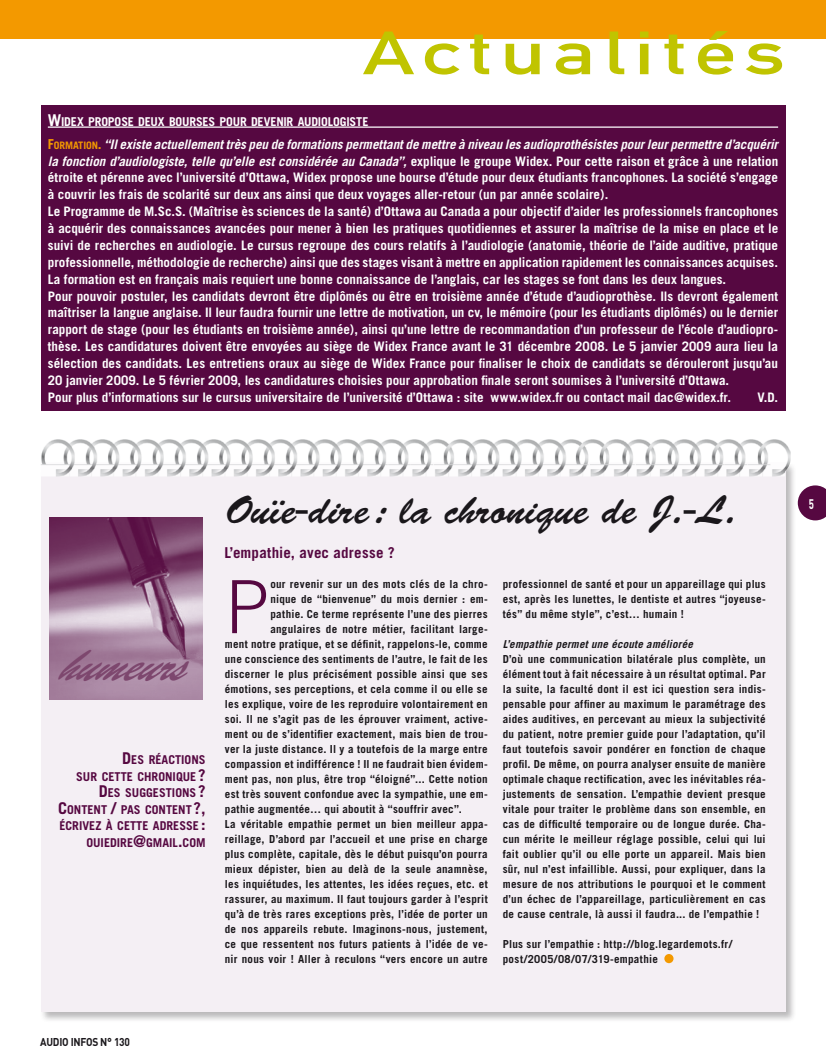
<style>
.page{position:relative;width:826px;height:1063px;background:#fff}
.page>*{position:absolute;margin:0;border:0;box-sizing:border-box;transform-origin:0 0}
.t1{font:300 73.38px "Trade Gothic";color:#560841}
.t2{font:60px "DIN Mittelschrift";letter-spacing:.1em;color:#c0c400;scale:1.4 1}
.t3{font:italic 46.25px "Brush Script";color:#7d476e;scale:.86 1}
.t4{font:40px "Brush Script";color:#1a171b}
.t5{font:700 15px "Trade Gothic";letter-spacing:.01em;color:#560841}
.t6{font:700 13.75px "DIN";color:#fff;scale:.7 1}
.t7{font:700 13.12px/16.9px "Trade Gothic";color:#fff}
.t8{font:700 12.25px/16.6px "Trade Gothic";color:#560841;text-align:right}
.t9{font:700 12.25px "Trade Gothic";letter-spacing:-.015em;color:#fff}
.t10{font:700 11.25px "DIN";letter-spacing:-.02em;color:#1a171b;scale:.9 1}
.t11{font:700 11.12px/15px "Trade Gothic";letter-spacing:.025em;color:#1a171b;text-align:justify}
.t12{font:italic 700 11px "Trade Gothic";letter-spacing:.02em;color:#1a171b}
.s1{font-size:16.25px}
.s2{font-size:13.75px;color:#f39900}
.s3{font-size:10.25px;color:#f39900}
.s4{font-style:italic}
</style>
<div class="page">
<hr style="left:0;top:0;width:1px;height:39px;background:#f39900">
<div style="left:1px;top:0;width:825px;height:39px;background:#f39900"></div>
<svg style="left:797px;top:485px;width:29px;height:35px"></svg>
<div style="left:40px;top:462px;width:756px;height:561px;background:#1a171b;opacity:.3"></div>
<div style="left:41px;top:463px;width:744px;height:549px;background:#f4eff4"></div>
<img style="left:41px;top:439px;width:749px;height:38px">
<img style="left:50px;top:518px;width:153px;height:181px">
<div style="left:664px;top:954px;width:9px;height:9px;background:#f39900;border-radius:50%"></div>
<div style="left:41px;top:105px;width:744px;height:306px;background:#560841"></div>
<hr style="left:48px;top:126px;width:730px;height:2px;background:#fff">
<h2 class="t2" style="left:363px;top:18px;width:303px">Actualités</h2>
<p class="t9" style="left:48px;top:115px;width:322px"><span class="s1">W</span>IDEX PROPOSE DEUX BOURSES POUR DEVENIR AUDIOLOGISTE</p>
<p class="t7" style="left:48px;top:135px;width:732px"><span class="s2">F</span><span class="s3">ORMATION</span><span class="s2">.</span> <span class="s4">“Il existe actuellement très peu de formations permettant de mettre à niveau les audioprothésistes pour leur permettre d’acquérir la fonction d’audiologiste, telle qu’elle est considérée au Canada”,</span> explique le groupe Widex. Pour cette raison et grâce à une relation étroite et pérenne avec l’université d’Ottawa, Widex propose une bourse d’étude pour deux étudiants francophones. La société s’engage à couvrir les frais de scolarité sur deux ans ainsi que deux voyages aller-retour (un par année scolaire).<br>Le Programme de M.Sc.S. (Maîtrise ès sciences de la santé) d’Ottawa au Canada a pour objectif d’aider les professionnels francophones à acquérir des connaissances avancées pour mener à bien les pratiques quotidiennes et assurer la maîtrise de la mise en place et le suivi de recherches en audiologie. Le cursus regroupe des cours relatifs à l’audiologie (anatomie, théorie de l’aide auditive, pratique professionnelle, méthodologie de recherche) ainsi que des stages visant à mettre en application rapidement les connaissances acquises.<br>La formation est en français mais requiert une bonne connaissance de l’anglais, car les stages se font dans les deux langues.<br>Pour pouvoir postuler, les candidats devront être diplômés ou être en troisième année d’étude d’audioprothèse. Ils devront également maîtriser la langue anglaise. Il leur faudra fournir une lettre de motivation, un cv, le mémoire (pour les étudiants diplômés) ou le dernier rapport de stage (pour les étudiants en troisième année), ainsi qu’une lettre de recommandation d’un professeur de l’école d’audiopro&shy;thèse. Les candidatures doivent être envoyées au siège de Widex France avant le 31 décembre 2008. Le 5 janvier 2009 aura lieu la sélection des candidats. Les entretiens oraux au siège de Widex France pour finaliser le choix de candidats se dérouleront jusqu’au 20 janvier 2009. Le 5 février 2009, les candidatures choisies pour approbation finale seront soumises à l’université d’Ottawa.<br>Pour plus d’informations sur le cursus universitaire de l’université d’Ottawa : site www.widex.fr ou contact mail dac@widex.fr.</p>
<p class="t7" style="left:757px;top:389px;width:22px">V.D.</p>
<h3 class="t3" style="left:58px;top:639px;width:183px">humeurs</h3>
<p class="t8" style="left:58px;top:751px;width:149px"><span class="s1">D</span>ES RÉACTIONS<br>SUR CETTE CHRONIQUE <span class="s1">?<br>D</span>ES SUGGESTIONS <span class="s1">?<br>C</span>ONTENT <span class="s1">/</span> PAS CONTENT <span class="s1">?,<br></span>ÉCRIVEZ À CETTE ADRESSE <span class="s1">:<br></span>OUIEDIRE<span class="s1">@</span>GMAIL<span class="s1">.</span>COM</p>
<h3 class="t4" style="left:226px;top:488px;width:512px">Ouïe-dire: la chronique de J.-L.</h3>
<h3 class="t5" style="left:224px;top:544px;width:172px">L’empathie, avec adresse ?</h3>
<h1 class="t1" style="left:225px;top:564px;width:46px">P</h1>
<p class="t11" style="left:270px;top:577px;width:219px">our revenir sur un des mots clés de la chro-</p>
<p class="t11" style="left:270px;top:592px;width:219px">nique de “bienvenue” du mois dernier : em-</p>
<p class="t11" style="left:270px;top:607px;width:219px">pathie. Ce terme représente l’une des pierres</p>
<p class="t11" style="left:270px;top:622px;width:219px">angulaires de notre métier, facilitant large-</p>
<p class="t11" style="left:225px;top:637px;width:264px">ment notre pratique, et se définit, rappelons-le, comme</p>
<p class="t11" style="left:225px;top:652px;width:264px">une conscience des sentiments de l’autre, le fait de les</p>
<p class="t11" style="left:225px;top:667px;width:264px">discerner le plus précisément possible ainsi que ses</p>
<p class="t11" style="left:225px;top:682px;width:264px">émotions, ses perceptions, et cela comme il ou elle se</p>
<p class="t11" style="left:225px;top:697px;width:264px">les explique, voire de les reproduire volontairement en</p>
<p class="t11" style="left:225px;top:712px;width:264px">soi. Il ne s’agit pas de les éprouver vraiment, active-</p>
<p class="t11" style="left:225px;top:727px;width:264px">ment ou de s’identifier exactement, mais bien de trou-</p>
<p class="t11" style="left:225px;top:742px;width:264px">ver la juste distance. Il y a toutefois de la marge entre</p>
<p class="t11" style="left:225px;top:757px;width:264px">compassion et indifférence ! Il ne faudrait bien évidem-</p>
<p class="t11" style="left:225px;top:772px;width:264px">ment pas, non plus, être trop “éloigné”... Cette notion</p>
<p class="t11" style="left:225px;top:787px;width:264px">est très souvent confondue avec la sympathie, une em-</p>
<p class="t11" style="left:225px;top:802px;width:238px">pathie augmentée… qui aboutit à “souffrir avec”.</p>
<p class="t11" style="left:225px;top:817px;width:264px">La véritable empathie permet un bien meilleur appa-</p>
<p class="t11" style="left:225px;top:832px;width:264px">reillage, D’abord par l’accueil et une prise en charge</p>
<p class="t11" style="left:225px;top:847px;width:264px">plus complète, capitale, dès le début puisqu’on pourra</p>
<p class="t11" style="left:225px;top:862px;width:264px">mieux dépister, bien au delà de la seule anamnèse,</p>
<p class="t11" style="left:225px;top:877px;width:264px">les inquiétudes, les attentes, les idées reçues, etc. et</p>
<p class="t11" style="left:225px;top:892px;width:264px">rassurer, au maximum. Il faut toujours garder à l’esprit</p>
<p class="t11" style="left:225px;top:907px;width:264px">qu’à de très rares exceptions près, l’idée de porter un</p>
<p class="t11" style="left:225px;top:922px;width:264px">de nos appareils rebute. Imaginons-nous, justement,</p>
<p class="t11" style="left:225px;top:937px;width:264px">ce que ressentent nos futurs patients à l’idée de ve-</p>
<p class="t11" style="left:225px;top:952px;width:264px">nir nous voir ! Aller à reculons “vers encore un autre</p>
<p class="t11" style="left:503px;top:577px;width:264px">professionnel de santé et pour un appareillage qui plus est, après les lunettes, le dentiste et autres “joyeuse&shy;tés” du même style”, c’est… humain !</p>
<p class="t12" style="left:503px;top:637px;width:191px">L’empathie permet une écoute améliorée</p>
<p class="t11" style="left:503px;top:652px;width:264px">D’où une communication bilatérale plus complète, un élément tout à fait nécessaire à un résultat optimal. Par la suite, la faculté dont il est ici question sera indis&shy;pensable pour affiner au maximum le paramétrage des aides auditives, en percevant au mieux la subjectivité du patient, notre premier guide pour l’adaptation, qu’il faut toutefois savoir pondérer en fonction de chaque profil. De même, on pourra analyser ensuite de manière optimale chaque rectification, avec les inévitables réa&shy;justements de sensation. L’empathie devient presque vitale pour traiter le problème dans son ensemble, en cas de difficulté temporaire ou de longue durée. Cha&shy;cun mérite le meilleur réglage possible, celui qui lui fait oublier qu’il ou elle porte un appareil. Mais bien sûr, nul n’est infaillible. Aussi, pour expliquer, dans la mesure de nos attributions le pourquoi et le comment d’un échec de l’appareillage, particulièrement en cas de cause centrale, là aussi il faudra... de l’empathie !</p>
<p class="t11" style="left:503px;top:937px;width:231px">Plus sur l’empathie : http://blog.legardemots.fr/ post/2005/08/07/319-empathie</p>
<p class="t10" style="left:40px;top:1035px;width:101px">AUDIO INFOS N° 130</p>
<p class="t6" style="left:808px;top:495px;width:9px">5</p>
</div>
